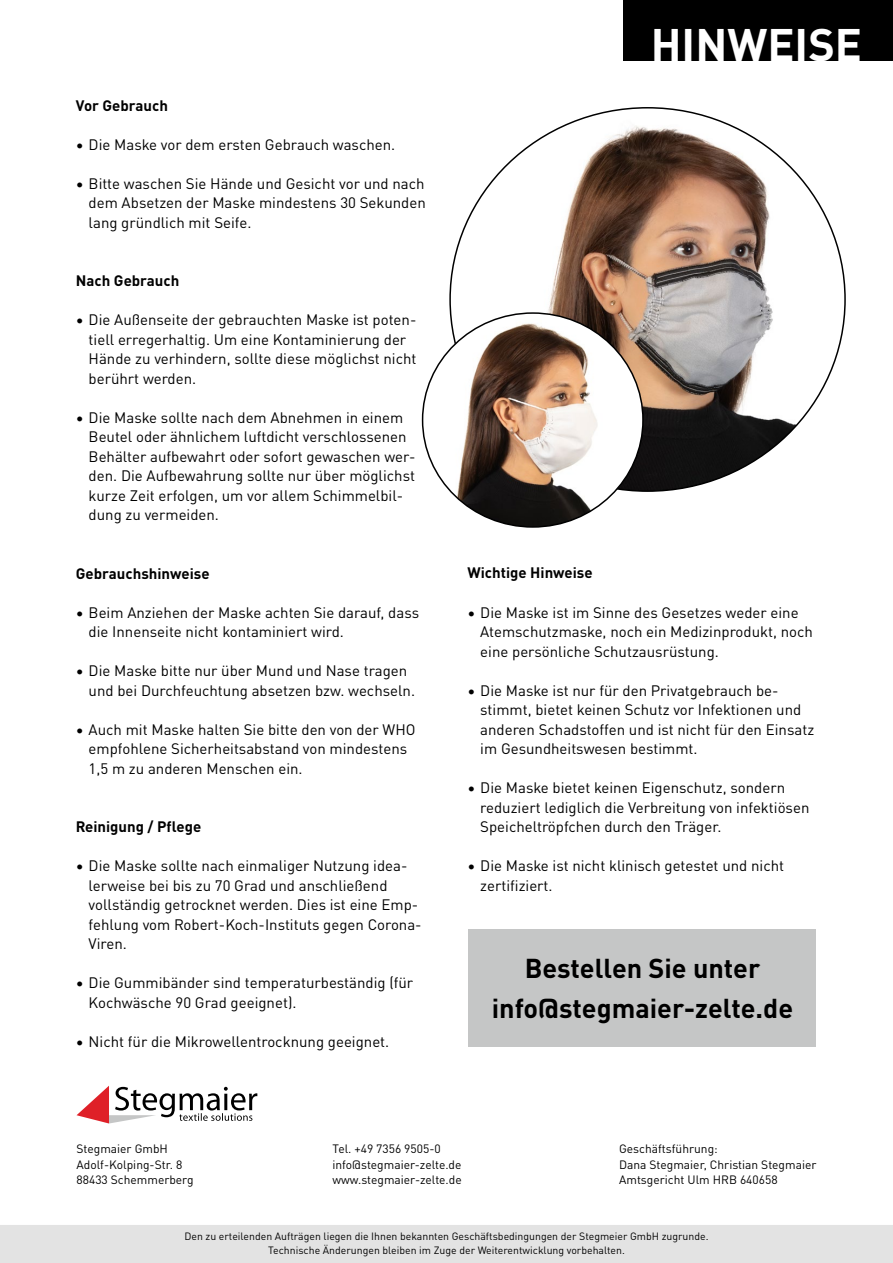
<style>
.page{position:relative;width:893px;height:1263px;background:#fff}
.page>*{position:absolute;margin:0;border:0;box-sizing:border-box;transform-origin:0 0}
.t1{font:700 45px "DINOT";color:#fff}
.t2{font:700 27px/40.5px "DINOT";color:#000;text-align:center}
.t3{font:15px/19.5px "DINOT";color:#000}
.t4{font:700 15px "DINOT";color:#000}
.t5{font:12px/15.3px "DINOT";color:#000}
.t6{font:10.5px/13.5px "DINOT";color:#000;text-align:center}
</style>
<div class="page">
<div style="left:0;top:1225px;width:893px;height:38px;background:#e3e3e3"></div>
<img style="left:458px;top:108px;width:387px;height:383px">
<div style="left:423px;top:313px;width:220px;height:214px;background:#fff;border-radius:50%"></div>
<img style="left:423px;top:319px;width:204px;height:208px">
<div style="left:623px;top:0;width:270px;height:61px;background:#000"></div>
<svg style="left:77px;top:1086px;width:180px;height:37px"></svg>
<div style="left:468px;top:930px;width:348px;height:117px;background:#c5c6c6"></div>
<p class="t4" style="left:76px;top:93px;width:94px">Vor Gebrauch</p>
<p class="t3" style="left:76px;top:133px;width:321px">• Die Maske vor dem ersten Gebrauch waschen.</p>
<p class="t3" style="left:89px;top:172px;width:339px;text-align:justify;text-indent:-13px">• Bitte waschen Sie Hände und Gesicht vor und nach dem Absetzen der Maske mindestens 30 Sekunden lang gründlich mit Seife.</p>
<p class="t4" style="left:76px;top:269px;width:105px">Nach Gebrauch</p>
<p class="t3" style="left:89px;top:309px;width:329px;text-indent:-13px">• Die Außenseite der gebrauchten Maske ist poten&shy;tiell erregerhaltig. Um eine Kontaminierung der Hände zu verhindern, sollte diese möglichst nicht berührt werden.</p>
<p class="t3" style="left:89px;top:406px;width:328px;text-indent:-13px">• Die Maske sollte nach dem Abnehmen in einem Beutel oder ähnlichem luftdicht verschlossenen Behälter aufbewahrt oder sofort gewaschen wer&shy;den. Die Aufbewahrung sollte nur über möglichst kurze Zeit erfolgen, um vor allem Schimmelbil&shy;dung zu vermeiden.</p>
<p class="t4" style="left:76px;top:561px;width:135px">Gebrauchshinweise</p>
<p class="t3" style="left:89px;top:601px;width:332px;text-indent:-13px">• Beim Anziehen der Maske achten Sie darauf, dass die Innenseite nicht kontaminiert wird.</p>
<p class="t3" style="left:89px;top:660px;width:328px;text-indent:-13px">• Die Maske bitte nur über Mund und Nase tragen und bei Durchfeuchtung absetzen bzw. wechseln.</p>
<p class="t3" style="left:89px;top:718px;width:328px;text-indent:-13px">• Auch mit Maske halten Sie bitte den von der WHO empfohlene Sicherheitsabstand von mindestens<br>1,5 m zu anderen Menschen ein.</p>
<p class="t4" style="left:76px;top:815px;width:127px">Reinigung / Pflege</p>
<p class="t3" style="left:89px;top:855px;width:334px;text-indent:-13px">• Die Maske sollte nach einmaliger Nutzung idea&shy;lerweise bei bis zu 70 Grad und anschließend vollständig getrocknet werden. Dies ist eine Emp&shy;fehlung vom Robert-Koch-Instituts gegen Corona-Viren.</p>
<p class="t3" style="left:89px;top:972px;width:326px;text-indent:-13px">• Die Gummibänder sind temperaturbeständig (für<br>Kochwäsche 90 Grad geeignet).</p>
<p class="t3" style="left:76px;top:1030px;width:315px">• Nicht für die Mikrowellentrocknung geeignet.</p>
<h1 class="t1" style="left:651px;top:9px;width:213px">HINWEISE</h1>
<p class="t4" style="left:468px;top:561px;width:127px">Wichtige Hinweise</p>
<p class="t3" style="left:480px;top:601px;width:334px;text-indent:-13px">• Die Maske ist im Sinne des Gesetzes weder eine<br>Atemschutzmaske, noch ein Medizinprodukt, noch eine persönliche Schutzausrüstung.</p>
<p class="t3" style="left:480px;top:679px;width:335px;text-indent:-13px">• Die Maske ist nur für den Privatgebrauch be&shy;stimmt, bietet keinen Schutz vor Infektionen und anderen Schadstoffen und ist nicht für den Einsatz im Gesundheitswesen bestimmt.</p>
<p class="t3" style="left:480px;top:777px;width:331px;text-indent:-13px">• Die Maske bietet keinen Eigenschutz, sondern reduziert lediglich die Verbreitung von infektiösen<br>Speicheltröpfchen durch den Träger.</p>
<p class="t3" style="left:480px;top:855px;width:305px;text-indent:-13px">• Die Maske ist nicht klinisch getestet und nicht zertifiziert.</p>
<h2 class="t2" style="left:492px;top:946px;width:303px">Bestellen Sie unter info@stegmaier-zelte.de</h2>
<p class="t5" style="left:77px;top:1140px;width:118px">Stegmaier GmbH<br>Adolf-Kolping-Str. 8<br>88433 Schemmerberg</p>
<p class="t5" style="left:333px;top:1140px;width:131px">Tel. +49 7356 9505-0 info@stegmaier-zelte.de www.stegmaier-zelte.de</p>
<p class="t5" style="left:619px;top:1140px;width:199px">Geschäftsführung:<br>Dana Stegmaier, Christian Stegmaier<br>Amtsgericht Ulm HRB 640658</p>
<p class="t6" style="left:184px;top:1229px;width:526px">Den zu erteilenden Aufträgen liegen die Ihnen bekannten Geschäftsbedingungen der Stegmeier GmbH zugrunde.<br>Technische Änderungen bleiben im Zuge der Weiterentwicklung vorbehalten.</p>
</div>
